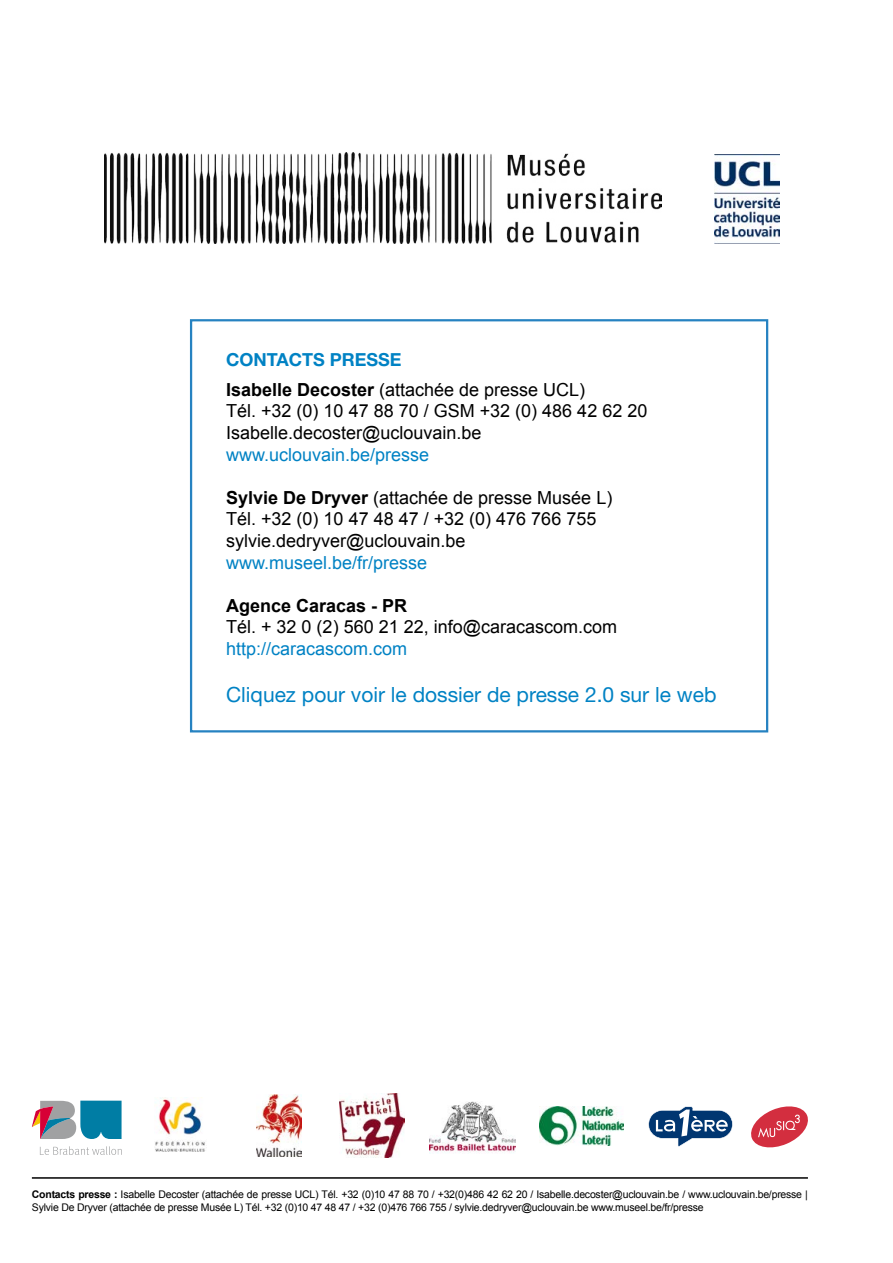
<style>
.page{position:relative;width:893px;height:1263px;background:#fff}
.page>*{position:absolute;margin:0;border:0;box-sizing:border-box;transform-origin:0 0}
.t1{font:21px "Helvetica Neue LT Std";color:#0082c4}
.t2{font:18px/21.6px "Arial";color:#000}
.t3{font:18px "Arial";color:#0082c4}
.t4{font:700 18px "Arial";color:#000}
.t5{font:700 18px "Helvetica Neue LT Std";color:#0082c4}
.t6{font:10.5px/12.6px "Arial";letter-spacing:-.02em;color:#000}
.s1{font-weight:700}
</style>
<div class="page">
<hr style="left:32px;top:1177px;width:776px;height:2px;background:#000">
<div style="left:190px;top:319px;width:578px;height:413px;border:2px solid #2682c1"></div>
<img style="left:105px;top:153px;width:556px;height:91px">
<img style="left:714px;top:154px;width:65px;height:89px">
<img style="left:155px;top:1098px;width:50px;height:54px">
<img style="left:256px;top:1094px;width:45px;height:62px">
<img style="left:339px;top:1093px;width:65px;height:64px">
<img style="left:539px;top:1106px;width:84px;height:39px">
<img style="left:429px;top:1101px;width:87px;height:52px">
<svg style="left:32px;top:1100px;width:90px;height:39px;background:#6b96aa"></svg>
<svg style="left:40px;top:1146px;width:82px;height:9px"></svg>
<svg style="left:648px;top:1106px;width:85px;height:41px"></svg>
<svg style="left:751px;top:1106px;width:57px;height:41px"></svg>
<h2 class="t5" style="left:226px;top:348px;width:177px">CONTACTS PRESSE</h2>
<h2 class="t2" style="left:226px;top:379px;width:423px"><span class="s1">Isabelle Decoster</span> (attachée de presse UCL)<br>Tél. +32 (0) 10 47 88 70 / GSM +32 (0) 486 42 62 20<br>Isabelle.decoster@uclouvain.be</h2>
<h2 class="t3" style="left:226px;top:442px;width:205px">www.uclouvain.be/presse</h2>
<h2 class="t2" style="left:226px;top:487px;width:388px"><span class="s1">Sylvie De Dryver</span> (attachée de presse Musée L)<br>Tél. +32 (0) 10 47 48 47 / +32 (0) 476 766 755 sylvie.dedryver@uclouvain.be</h2>
<h2 class="t3" style="left:226px;top:550px;width:203px">www.museel.be/fr/presse</h2>
<h2 class="t4" style="left:226px;top:593px;width:183px">Agence Caracas - PR</h2>
<h2 class="t2" style="left:226px;top:616px;width:392px">Tél. + 32 0 (2) 560 21 22, info@caracascom.com</h2>
<h2 class="t3" style="left:226px;top:637px;width:183px">http://caracascom.com</h2>
<h1 class="t1" style="left:226px;top:682px;width:492px">Cliquez pour voir le dossier de presse 2.0 sur le web</h1>
<p class="t6" style="left:32px;top:1188px;width:777px"><span class="s1">Contacts presse :</span> Isabelle Decoster (attachée de presse UCL) Tél. +32 (0)10 47 88 70 / +32(0)486 42 62 20 / Isabelle.decoster@uclouvain.be / www.uclouvain.be/presse |<br>Sylvie De Dryver (attachée de presse Musée L) Tél. +32 (0)10 47 48 47 / +32 (0)476 766 755 / sylvie.dedryver@uclouvain.be www.museel.be/fr/presse</p>
</div>
